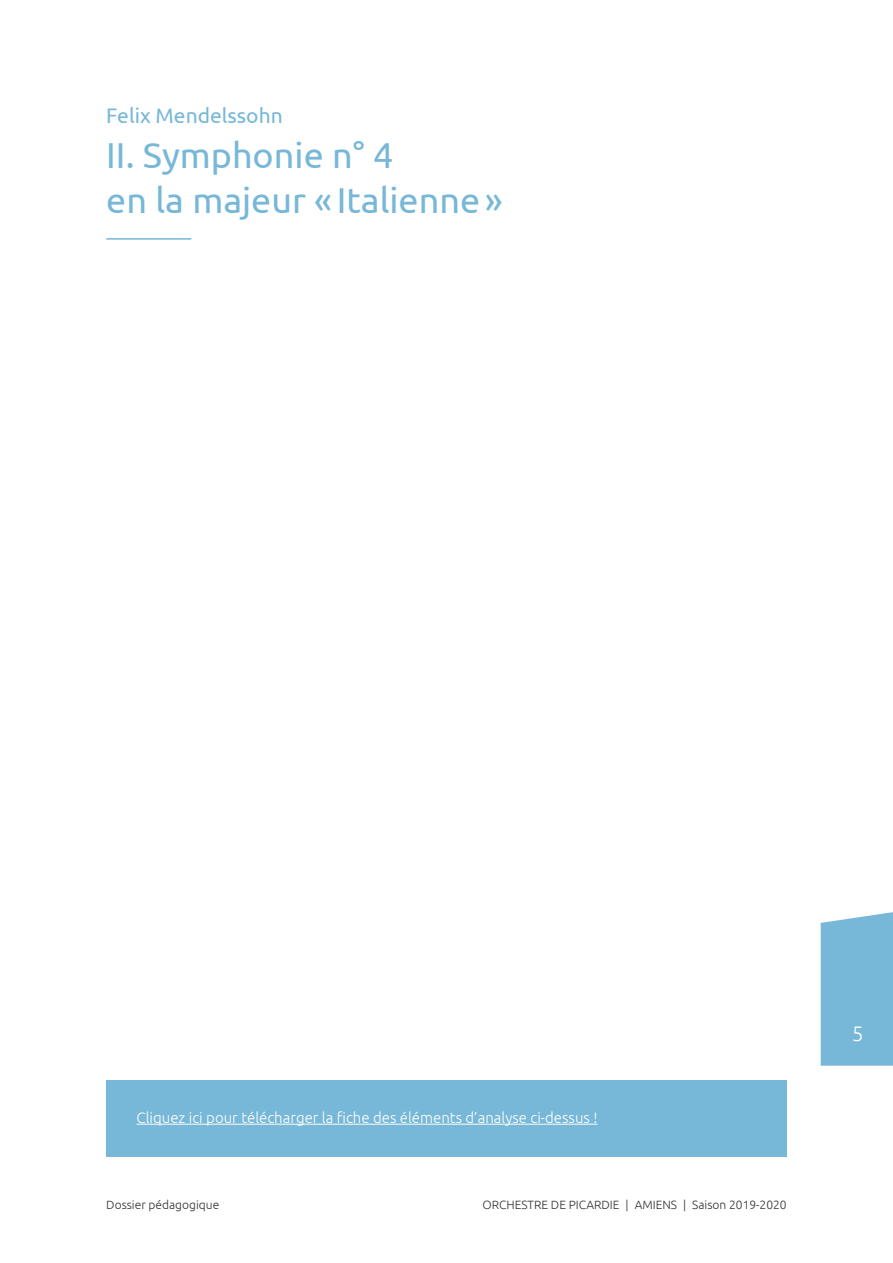
<style>
.page{position:relative;width:893px;height:1263px;background:#fff}
.page>*{position:absolute;margin:0;border:0;box-sizing:border-box;transform-origin:0 0}
.t1{font:36px/45px "Ubuntu";color:#77b7d7}
.t2{font:21px "Ubuntu";color:#77b7d7}
.t3{font:300 21px "Ubuntu";color:#fff}
.t4{font:300 15px "Ubuntu";color:#fff}
.t5{font:300 12px "Ubuntu";color:#333232}
</style>
<div class="page">
<div style="left:106px;top:1080px;width:681px;height:77px;background:#77b7d7"></div>
<div style="left:821px;top:912px;width:72px;height:154px;background:#77b7d7"></div>
<hr style="left:106px;top:238px;width:85px;height:2px;background:#77b7d7">
<hr style="left:137px;top:1124px;width:460px;height:1px;background:#fff">
<h2 class="t2" style="left:106px;top:102px;width:178px">Felix Mendelssohn</h2>
<h1 class="t1" style="left:106px;top:131px;width:398px">II. Symphonie n° 4<br>en la majeur « Italienne»</h1>
<p class="t4" style="left:137px;top:1108px;width:462px">Cliquez ici pour télécharger la fiche des éléments d’analyse ci-dessus !</p>
<p class="t5" style="left:106px;top:1197px;width:114px">Dossier pédagogique</p>
<p class="t5" style="left:482px;top:1197px;width:306px">ORCHESTRE DE PICARDIE | AMIENS | Saison 2019-2020</p>
<h2 class="t3" style="left:852px;top:1020px;width:13px">5</h2>
</div>
